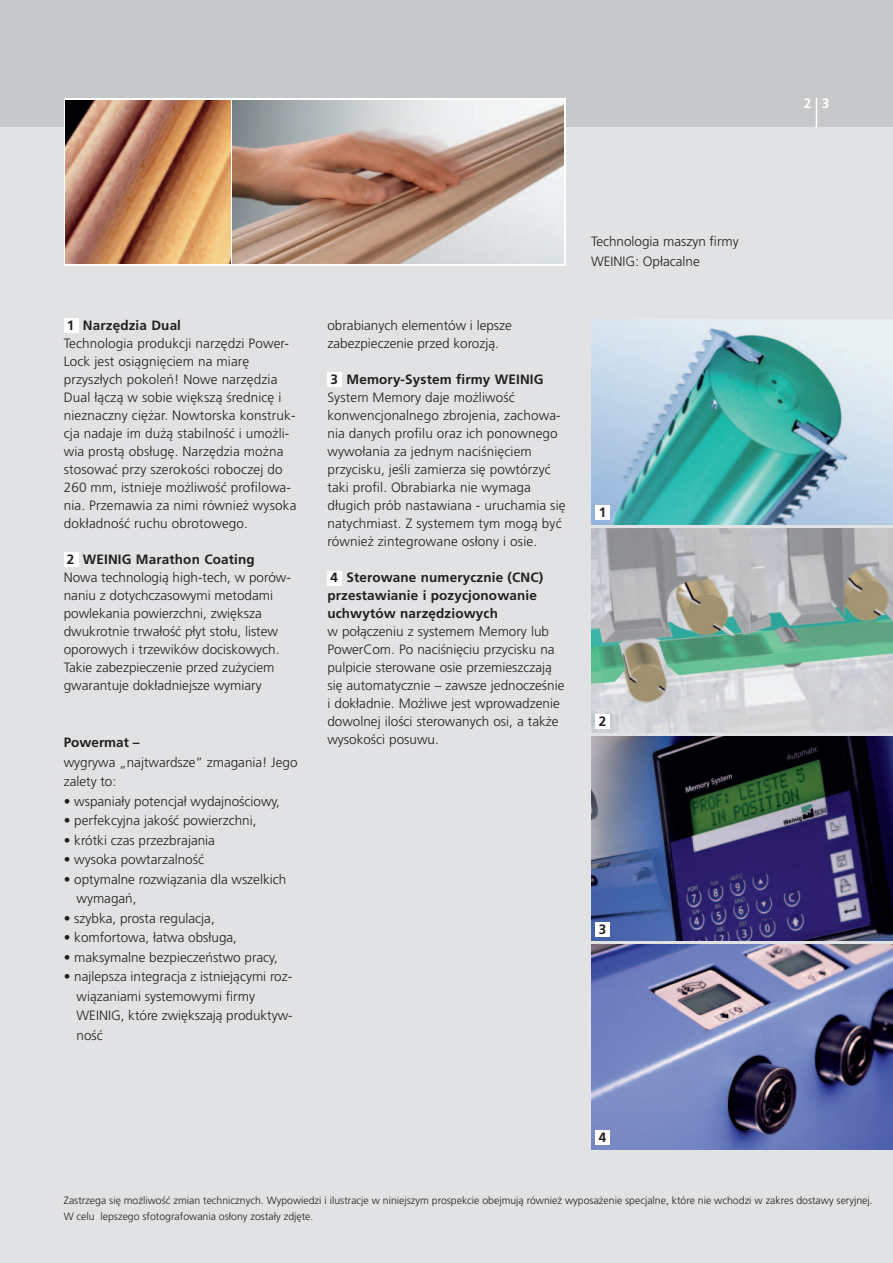
<style>
.page{position:relative;width:893px;height:1263px;background:#fff}
.page>*{position:absolute;margin:0;border:0;box-sizing:border-box;transform-origin:0 0}
.t1{font:300 13.5px/18px "Frutiger CE";color:#231f20}
.t2{font:700 13.5px/18px "Frutiger CE";letter-spacing:.01em;color:#231f20}
.t3{font:700 13.5px "Frutiger CE";color:#fff}
.t4{font:300 10.5px/16.5px "Frutiger CE";color:#231f20}
</style>
<div class="page">
<div style="left:0;top:0;width:893px;height:128px;background:#c7c8ca"></div>
<div style="left:0;top:128px;width:893px;height:1135px;background:#e1e2e4"></div>
<hr style="left:816px;top:98px;width:1px;height:30px;background:#fff">
<svg style="left:64px;top:98px;width:501px;height:168px;fill:#fff"></svg>
<img style="left:591px;top:529px;width:302px;height:204px">
<img style="left:591px;top:320px;width:302px;height:204px">
<img style="left:591px;top:737px;width:302px;height:204px">
<img style="left:591px;top:945px;width:302px;height:204px">
<div style="left:595px;top:714px;width:15px;height:15px;background:#fff"></div>
<div style="left:595px;top:505px;width:15px;height:15px;background:#fff"></div>
<div style="left:595px;top:922px;width:15px;height:14px;background:#fff"></div>
<div style="left:595px;top:1130px;width:15px;height:15px;background:#fff"></div>
<img style="left:232px;top:100px;width:332px;height:164px">
<img style="left:66px;top:100px;width:164px;height:164px">
<div style="left:64px;top:552px;width:15px;height:15px;background:#fff"></div>
<div style="left:64px;top:318px;width:15px;height:15px;background:#fff"></div>
<div style="left:327px;top:372px;width:15px;height:15px;background:#fff"></div>
<div style="left:327px;top:571px;width:15px;height:15px;background:#fff"></div>
<p class="t2" style="left:67px;top:317px;width:116px">1 Narzędzia Dual</p>
<p class="t1" style="left:64px;top:335px;width:234px">Technologia produkcji narzędzi Power-Lock jest osiągnięciem na miarę przyszłych pokoleń! Nowe narzędzia Dual łączą w sobie większą średnicę i nieznaczny ciężar. Nowtorska konstruk&shy;cja nadaje im dużą stabilność i umożli&shy;wia prostą obsługę. Narzędzia można stosować przy szerokości roboczej do 260 mm, istnieje możliwość profilowa&shy;nia. Przemawia za nimi również wysoka dokładność ruchu obrotowego.</p>
<p class="t2" style="left:67px;top:551px;width:189px">2 WEINIG Marathon Coating</p>
<p class="t1" style="left:64px;top:569px;width:229px">Nowa technologią high-tech, w porów&shy;naniu z dotychczasowymi metodami powlekania powierzchni, zwiększa dwukrotnie trwałość płyt stołu, listew oporowych i trzewików dociskowych.<br>Takie zabezpieczenie przed zużyciem gwarantuje dokładniejsze wymiary</p>
<p class="t2" style="left:64px;top:734px;width:77px">Powermat –</p>
<p class="t1" style="left:64px;top:753px;width:235px;line-height:19.5px">wygrywa „najtwardsze” zmagania! Jego zalety to:</p>
<p class="t1" style="left:64px;top:793px;width:218px">• wspaniały potencjał wydajnościowy,</p>
<p class="t1" style="left:64px;top:812px;width:194px">• perfekcyjna jakość powierzchni,</p>
<p class="t1" style="left:64px;top:832px;width:153px">• krótki czas przezbrajania</p>
<p class="t1" style="left:64px;top:851px;width:142px">• wysoka powtarzalność</p>
<p class="t1" style="left:76px;top:870px;width:211px;line-height:19.5px;text-indent:-13px">• optymalne rozwiązania dla wszelkich wymagań,</p>
<p class="t1" style="left:64px;top:910px;width:153px">• szybka, prosta regulacja,</p>
<p class="t1" style="left:64px;top:929px;width:175px">• komfortowa, łatwa obsługa,</p>
<p class="t1" style="left:64px;top:949px;width:216px">• maksymalne bezpieczeństwo pracy,</p>
<p class="t1" style="left:76px;top:968px;width:218px;line-height:19.5px;text-indent:-13px">• najlepsza integracja z istniejącymi roz&shy;wiązaniami systemowymi firmy<br>WEINIG, które zwiększają produktyw&shy;ność</p>
<p class="t1" style="left:327px;top:317px;width:186px">obrabianych elementów i lepsze zabezpieczenie przed korozją.</p>
<p class="t2" style="left:330px;top:371px;width:215px">3 Memory-System firmy WEINIG</p>
<p class="t1" style="left:327px;top:389px;width:240px">System Memory daje możliwość konwencjonalnego zbrojenia, zachowa&shy;nia danych profilu oraz ich ponownego wywołania za jednym naciśnięciem przycisku, jeśli zamierza się powtórzyć taki profil. Obrabiarka nie wymaga długich prób nastawiana - uruchamia się natychmiast. Z systemem tym mogą być również zintegrowane osłony i osie.</p>
<p class="t2" style="left:327px;top:569px;width:217px">4 Sterowane numerycznie (CNC) przestawianie i pozycjonowanie uchwytów narzędziowych</p>
<p class="t1" style="left:327px;top:623px;width:238px">w połączeniu z systemem Memory lub PowerCom. Po naciśnięciu przycisku na pulpicie sterowane osie przemieszczają się automatycznie – zawsze jednocześnie i dokładnie. Możliwe jest wprowadzenie dowolnej ilości sterowanych osi, a także wysokości posuwu.</p>
<p class="t1" style="left:591px;top:233px;width:149px;line-height:19.5px">Technologia maszyn firmy<br>WEINIG: Opłacalne</p>
<p class="t2" style="left:599px;top:504px;width:9px">1</p>
<p class="t2" style="left:599px;top:713px;width:9px">2</p>
<p class="t2" style="left:599px;top:921px;width:9px">3</p>
<p class="t2" style="left:599px;top:1129px;width:9px">4</p>
<p class="t3" style="left:804px;top:98px;width:27px">2 3</p>
<p class="t4" style="left:64px;top:1192px;width:810px">Zastrzega się możliwość zmian technicznych. Wypowiedzi i ilustracje w niniejszym prospekcie obejmują również wyposażenie specjalne, które nie wchodzi w zakres dostawy seryjnej.<br>W celu lepszego sfotografowania osłony zostały zdjęte.</p>
</div>
